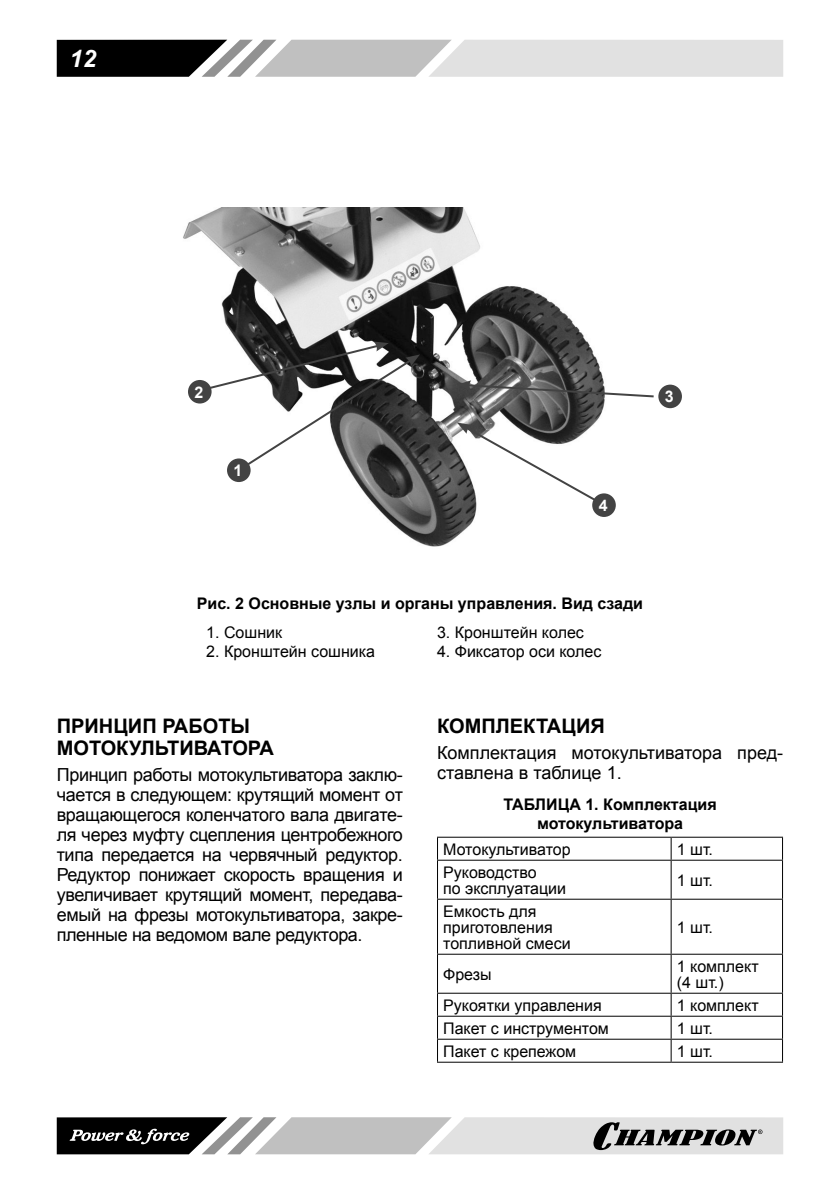
<style>
.page{position:relative;width:840px;height:1191px;background:#fff}
.page>*{position:absolute;margin:0;border:0;box-sizing:border-box;transform-origin:0 0}
.t1{font:italic 700 24px "Arial";color:#fff}
.t2{font:700 20px/22px "Arial";color:#000}
.t3{font:18px/20px "Arial";letter-spacing:-.02em;color:#000;text-align:justify}
.t4{font:18px/20px "Arial";color:#000}
.t5{font:16px/16px "Arial";color:#000}
.t6{font:700 16px/19.2px "Arial";color:#000;text-align:center}
.t7{font:700 16px "Arial";color:#fff}
</style>
<div class="page">
<svg style="left:57px;top:40px;width:725px;height:37px;background:#aaa"></svg>
<svg style="left:57px;top:1117px;width:725px;height:37px;background:#a1a1a1"></svg>
<hr style="left:437px;top:836px;width:233px;height:1px;background:#000">
<svg style="left:437px;top:837px;width:1px;height:22px"></svg>
<hr style="left:670px;top:836px;width:112px;height:1px;background:#000">
<svg style="left:670px;top:837px;width:1px;height:22px"></svg>
<hr style="left:437px;top:859px;width:233px;height:1px;background:#000">
<hr style="left:437px;top:860px;width:1px;height:38px;background:#000">
<hr style="left:670px;top:859px;width:112px;height:1px;background:#000">
<hr style="left:670px;top:860px;width:1px;height:38px;background:#000">
<hr style="left:781px;top:860px;width:1px;height:38px;background:#000">
<hr style="left:437px;top:898px;width:233px;height:1px;background:#000">
<hr style="left:437px;top:899px;width:1px;height:54px;background:#000">
<hr style="left:670px;top:898px;width:112px;height:1px;background:#000">
<hr style="left:670px;top:899px;width:1px;height:54px;background:#000">
<hr style="left:781px;top:899px;width:1px;height:54px;background:#000">
<hr style="left:437px;top:953px;width:233px;height:1px;background:#000">
<hr style="left:437px;top:954px;width:1px;height:38px;background:#000">
<hr style="left:670px;top:953px;width:112px;height:1px;background:#000">
<hr style="left:670px;top:954px;width:1px;height:38px;background:#000">
<hr style="left:781px;top:954px;width:1px;height:38px;background:#000">
<hr style="left:437px;top:992px;width:233px;height:1px;background:#000">
<hr style="left:670px;top:992px;width:112px;height:1px;background:#000">
<hr style="left:437px;top:1015px;width:233px;height:1px;background:#000">
<hr style="left:670px;top:1015px;width:112px;height:1px;background:#000">
<hr style="left:437px;top:1038px;width:233px;height:1px;background:#000">
<svg style="left:437px;top:993px;width:1px;height:68px"></svg>
<hr style="left:670px;top:1038px;width:112px;height:1px;background:#000">
<svg style="left:670px;top:993px;width:1px;height:68px"></svg>
<hr style="left:437px;top:1061px;width:233px;height:1px;background:#000">
<hr style="left:670px;top:1061px;width:112px;height:1px;background:#000">
<img style="left:183px;top:208px;width:433px;height:339px">
<div style="left:188px;top:380px;width:23px;height:23px;background:#434343;border-radius:50%"></div>
<div style="left:658px;top:384px;width:23px;height:24px;background:#434343;border-radius:50%"></div>
<div style="left:227px;top:458px;width:23px;height:24px;background:#434343;border-radius:50%"></div>
<div style="left:592px;top:493px;width:23px;height:24px;background:#434343;border-radius:50%"></div>
<svg style="left:456px;top:380px;width:198px;height:18px"></svg>
<svg style="left:456px;top:422px;width:142px;height:81px"></svg>
<svg style="left:204px;top:341px;width:216px;height:127px"></svg>
<h1 class="t1" style="left:70px;top:44px;width:28px">12</h1>
<p class="t7" style="left:194px;top:383px;width:10px">2</p>
<p class="t7" style="left:664px;top:387px;width:10px">3</p>
<p class="t7" style="left:233px;top:461px;width:10px">1</p>
<p class="t7" style="left:598px;top:496px;width:10px">4</p>
<p class="t6" style="left:197px;top:594px;width:447px">Рис. 2 Основные узлы и органы управления. Вид сзади</p>
<p class="t5" style="left:206px;top:624px;width:77px">1. Сошник</p>
<p class="t5" style="left:206px;top:644px;width:170px">2. Кронштейн сошника</p>
<p class="t5" style="left:437px;top:624px;width:148px">3. Кронштейн колес</p>
<p class="t5" style="left:437px;top:644px;width:166px">4. Фиксатор оси колес</p>
<p class="t2" style="left:57px;top:716px;width:219px">ПРИНЦИП РАБОТЫ<br>МОТОКУЛЬТИВАТОРА</p>
<p class="t3" style="left:57px;top:765px;width:347px">Принцип работы мотокультиватора заклю&shy;чается в следующем: крутящий момент от вращающегося коленчатого вала двигате&shy;ля через муфту сцепления центробежного типа передается на червячный редуктор.<br>Редуктор понижает скорость вращения и увеличивает крутящий момент, передава&shy;емый на фрезы мотокультиватора, закре&shy;пленные на ведомом вале редуктора.</p>
<p class="t2" style="left:437px;top:716px;width:169px">КОМПЛЕКТАЦИЯ</p>
<p class="t4" style="left:437px;top:743px;width:347px">Комплектация мотокультиватора пред&shy;ставлена в таблице 1.</p>
<p class="t6" style="left:503px;top:794px;width:215px">ТАБЛИЦА 1. Комплектация мотокультиватора</p>
<p class="t5" style="left:443px;top:841px;width:129px">Мотокультиватор</p>
<p class="t5" style="left:676px;top:841px;width:38px">1 шт.</p>
<p class="t5" style="left:443px;top:864px;width:124px">Руководство<br>по эксплуатации</p>
<p class="t5" style="left:676px;top:872px;width:38px">1 шт.</p>
<p class="t5" style="left:443px;top:903px;width:129px">Емкость для приготовления топливной смеси</p>
<p class="t5" style="left:676px;top:919px;width:38px">1 шт.</p>
<p class="t5" style="left:443px;top:966px;width:50px">Фрезы</p>
<p class="t5" style="left:676px;top:958px;width:83px">1 комплект (4 шт.)</p>
<p class="t5" style="left:443px;top:997px;width:160px">Рукоятки управления</p>
<p class="t5" style="left:676px;top:997px;width:83px">1 комплект</p>
<p class="t5" style="left:443px;top:1020px;width:167px">Пакет с инструментом</p>
<p class="t5" style="left:676px;top:1020px;width:38px">1 шт.</p>
<p class="t5" style="left:443px;top:1043px;width:134px">Пакет с крепежом</p>
<p class="t5" style="left:676px;top:1043px;width:38px">1 шт.</p>
</div>
